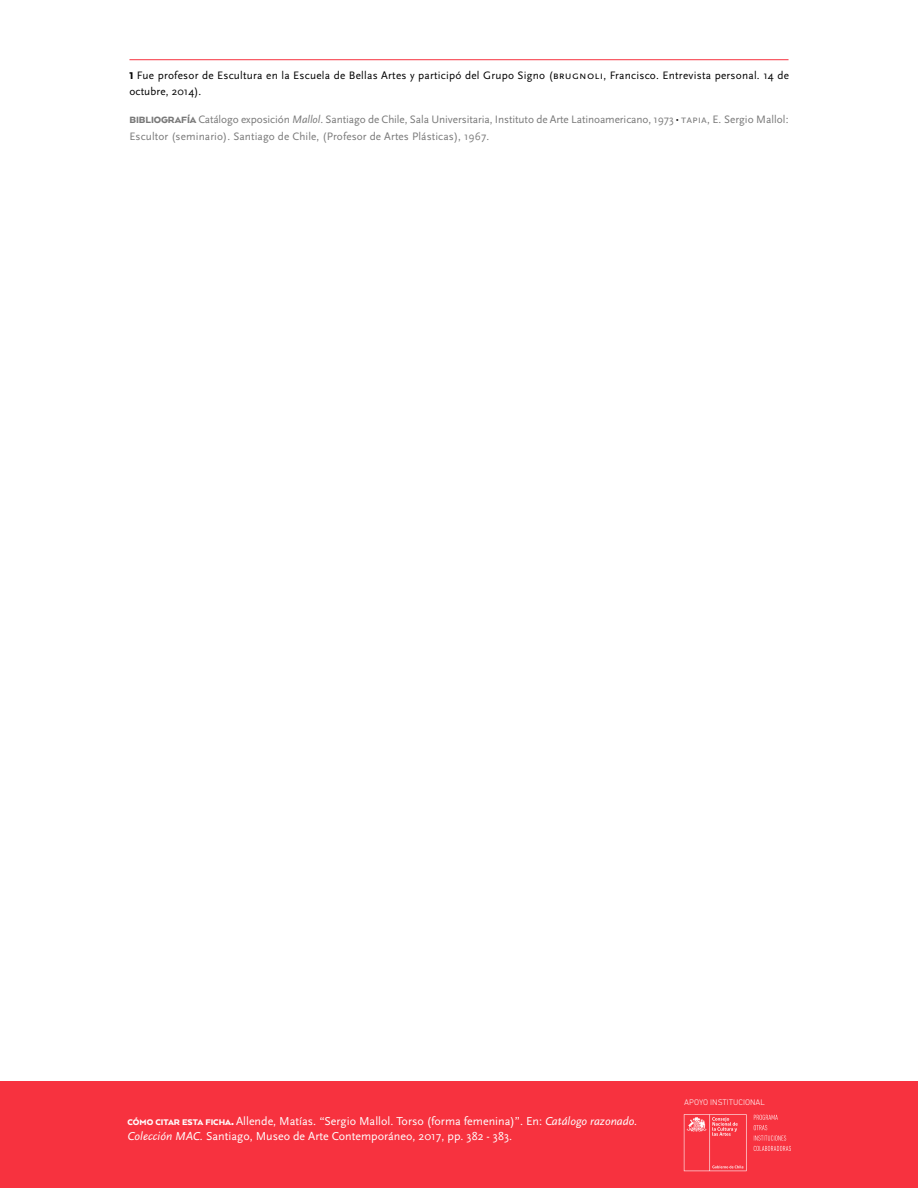
<style>
.page{position:relative;width:918px;height:1188px;background:#fff}
.page>*{position:absolute;margin:0;border:0;box-sizing:border-box;transform-origin:0 0}
.t1{font:12px/15px "Scala Sans";color:#fff}
.t2{font:11.25px/16.8px "Scala Sans";letter-spacing:-.01em;color:#797979}
.t3{font:11.25px/16.8px "Scala Sans";letter-spacing:.02em;color:#000}
.t4{font:300 8.25px "DIN Next LT Pro";color:#fff}
.s1{font-family:"Arquitecta";font-weight:900}
.s2{font-family:"Scala Sans Regular SC"}
.s3{font-family:"Arquitecta";font-weight:900;font-size:10.5px}
.s4{font-style:italic}
.s5{font-family:"Arquitecta";font-weight:900;color:#000}
.s6{font-family:"Arquitecta";font-weight:900;font-size:9.45px}
.s7{font-family:"Arquitecta";font-weight:900;font-size:13.5px}
</style>
<div class="page">
<div style="left:0;top:1082px;width:918px;height:106px;background:#f7323f"></div>
<svg style="left:684px;top:1114px;width:63px;height:57px"></svg>
<svg style="left:754px;top:1115px;width:37px;height:36px"></svg>
<hr style="left:129px;top:59px;width:660px;height:1px;background:#f7323f">
<p class="t3" style="left:129px;top:67px;width:661px"><span class="s1">1</span> Fue profesor de Escultura en la Escuela de Bellas Artes y participó del Grupo Signo (<span class="s2">brugnoli</span>, Francisco. Entrevista personal. 14 de octubre, 2014).</p>
<p class="t2" style="left:129px;top:111px;width:661px"><span class="s3">BIBLIOGRAFÍA</span> Catálogo exposición <span class="s4">Mallol</span>. Santiago de Chile, Sala Universitaria, Instituto de Arte Latinoamericano, 1973 <span class="s5">·</span> <span class="s2">tapia,</span> E. Sergio Mallol:<br>Escultor (seminario). Santiago de Chile, (Profesor de Artes Plásticas), 1967.</p>
<p class="t1" style="left:128px;top:1114px;width:511px"><span class="s6">CÓMO CITAR ESTA FICHA</span><span class="s7">.</span> Allende, Matías. “Sergio Mallol. Torso (forma femenina)”. En: <span class="s4">Catálogo razonado.<br>Colección MAC.</span> Santiago, Museo de Arte Contemporáneo, 2017, pp. 382 - 383.</p>
<p class="t4" style="left:684px;top:1097px;width:82px">APOYO INSTITUCIONAL</p>
</div>
